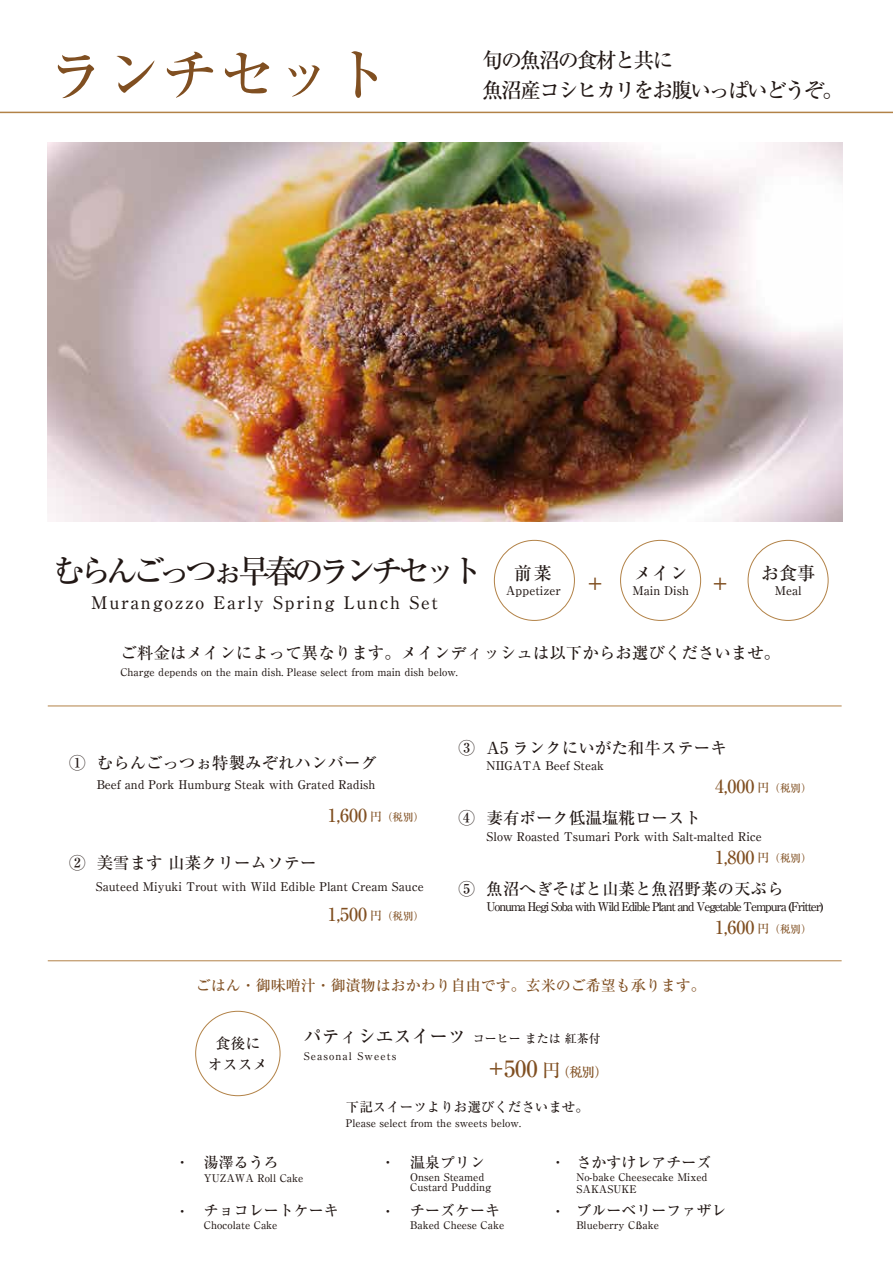
<style>
.page{position:relative;width:893px;height:1263px;background:#fff}
.page>*{position:absolute;margin:0;border:0;box-sizing:border-box;transform-origin:0 0}
.t1{font:500 57px "Ryumin Pro";color:#804f21}
.t2{font:500 32.4px "Ryumin Pro";letter-spacing:-.18em;color:#221815}
.t3{font:500 22.5px "Ryumin Pro";color:#804f21}
.t4{font:500 21px "Ryumin Pro";letter-spacing:-.1em;color:#221815}
.t5{font:500 18px "Ryumin Pro";color:#804f21}
.t6{font:500 18px "Ryumin Pro";color:#221815}
.t7{font:500 17.4px "Ryumin Pro";letter-spacing:.1em;color:#221815}
.t8{font:500 16.5px "Ryumin Pro";color:#221815}
.t9{font:500 15px/21px "Ryumin Pro";color:#221815;text-align:center}
.t10{font:500 15px "Ryumin Pro";color:#804f21}
.t11{font:500 13.5px "Ryumin Pro";color:#221815}
.t12{font:500 12px "Ryumin Pro";color:#221815}
.t13{font:500 12px "Ryumin Pro";letter-spacing:-.1em;color:#221815}
.t14{font:500 10.5px/12px "Ryumin Pro";color:#221815}
.t15{font:500 10.5px "Ryumin Pro";letter-spacing:.1em;color:#221815}
.s1{font-size:12px}
.s2{font-size:10.5px}
.s3{font-size:18.3px}
.s4{font-size:13.2px}
</style>
<div class="page">
<hr style="left:0;top:112px;width:893px;height:1px;background:#b28247">
<hr style="left:48px;top:705px;width:794px;height:1px;background:#b28247">
<hr style="left:48px;top:960px;width:794px;height:1px;background:#b28247">
<div style="left:494px;top:540px;width:81px;height:81px;border:1px solid #b28247;border-radius:50%"></div>
<div style="left:620px;top:540px;width:81px;height:81px;border:1px solid #b28247;border-radius:50%"></div>
<div style="left:748px;top:540px;width:80px;height:81px;border:1px solid #b28247;border-radius:50%"></div>
<img style="left:48px;top:142px;width:795px;height:379px">
<h1 class="t1" style="left:48px;top:30px;width:343px">ランチセット</h1>
<h3 class="t4" style="left:482px;top:44px;width:193px">旬の魚沼の食材と共に</h3>
<h3 class="t4" style="left:482px;top:74px;width:363px">魚沼産コシヒカリをお腹いっぱいどうぞ。</h3>
<h2 class="t2" style="left:53px;top:546px;width:432px">むらんごっつぉ早春のランチセット</h2>
<h3 class="t7" style="left:91px;top:589px;width:348px">Murangozzo Early Spring Lunch Set</h3>
<h3 class="t6" style="left:514px;top:559px;width:39px">前菜</h3>
<p class="t12" style="left:506px;top:581px;width:56px">Appetizer</p>
<h3 class="t6" style="left:634px;top:559px;width:55px">メイン</h3>
<p class="t12" style="left:632px;top:581px;width:58px">Main Dish</p>
<h3 class="t3" style="left:587px;top:565px;width:17px">+</h3>
<h3 class="t3" style="left:713px;top:565px;width:17px">+</h3>
<h3 class="t6" style="left:761px;top:559px;width:56px">お食事</h3>
<p class="t12" style="left:775px;top:581px;width:28px">Meal</p>
<h3 class="t8" style="left:120px;top:640px;width:662px">ご料金はメインによって異なります。メインディッシュは以下からお選びくださいませ。</h3>
<p class="t14" style="left:120px;top:665px;width:339px">Charge depends on the main dish. Please select from main dish below.</p>
<h3 class="t8" style="left:69px;top:750px;width:18px">①</h3>
<h3 class="t8" style="left:97px;top:750px;width:282px">むらんごっつぉ特製みぞれハンバーグ</h3>
<h3 class="t5" style="left:328px;top:801px;width:98px">1,600 <span class="s1">円</span><span class="s2">（税別）</span></h3>
<p class="t12" style="left:97px;top:775px;width:280px">Beef and Pork Humburg Steak with Grated Radish</p>
<h3 class="t8" style="left:69px;top:850px;width:18px">②</h3>
<h3 class="t8" style="left:97px;top:850px;width:221px">美雪ます 山菜クリームソテー</h3>
<p class="t12" style="left:96px;top:877px;width:329px">Sauteed Miyuki Trout with Wild Edible Plant Cream Sauce</p>
<h3 class="t5" style="left:328px;top:900px;width:98px">1,500 <span class="s1">円</span><span class="s2">（税別）</span></h3>
<h3 class="t8" style="left:458px;top:735px;width:18px">③</h3>
<h3 class="t8" style="left:487px;top:735px;width:242px">A5 ランクにいがた和牛ステーキ</h3>
<p class="t12" style="left:487px;top:756px;width:119px">NIIGATA Beef Steak</p>
<h3 class="t5" style="left:715px;top:772px;width:98px">4,000 <span class="s1">円</span><span class="s2">（税別）</span></h3>
<h3 class="t8" style="left:458px;top:805px;width:18px">④</h3>
<h3 class="t8" style="left:487px;top:805px;width:216px">妻有ポーク低温塩糀ロースト</h3>
<p class="t12" style="left:487px;top:827px;width:277px">Slow Roasted Tsumari Pork with Salt-malted Rice</p>
<h3 class="t5" style="left:715px;top:843px;width:98px">1,800 <span class="s1">円</span><span class="s2">（税別）</span></h3>
<h3 class="t8" style="left:458px;top:876px;width:18px">⑤</h3>
<h3 class="t8" style="left:487px;top:876px;width:298px">魚沼へぎそばと山菜と魚沼野菜の天ぷら</h3>
<p class="t13" style="left:487px;top:897px;width:338px">Uonuma Hegi Soba with Wild Edible Plant and Vegetable Tempura (Fritter)</p>
<h3 class="t5" style="left:715px;top:913px;width:98px">1,600 <span class="s1">円</span><span class="s2">（税別）</span></h3>
<h3 class="t9" style="left:175px;top:1151px;width:16px">・</h3>
<h3 class="t9" style="left:175px;top:1200px;width:16px">・</h3>
<h3 class="t10" style="left:196px;top:973px;width:511px">ごはん・御味噌汁・御漬物はおかわり自由です。玄米のご希望も承ります。</h3>
<h3 class="t9" style="left:208px;top:1032px;width:61px">食後にオススメ</h3>
<h3 class="t6" style="left:304px;top:1022px;width:164px">パティシエスイーツ</h3>
<p class="t15" style="left:304px;top:1048px;width:94px">Seasonal Sweets</p>
<p class="t12" style="left:473px;top:1029px;width:129px">コーヒー または 紅茶付</p>
<h3 class="t3" style="left:489px;top:1050px;width:120px">+500 <span class="s3">円</span><span class="s4">（税別）</span></h3>
<p class="t11" style="left:346px;top:1096px;width:244px">下記スイーツよりお選びくださいませ。</p>
<p class="t14" style="left:346px;top:1116px;width:177px">Please select from the sweets below.</p>
<h3 class="t9" style="left:204px;top:1151px;width:76px">湯澤るうろ</h3>
<p class="t14" style="left:204px;top:1171px;width:101px">YUZAWA Roll Cake</p>
<h3 class="t9" style="left:204px;top:1199px;width:136px">チョコレートケーキ</h3>
<p class="t14" style="left:204px;top:1218px;width:75px">Chocolate Cake</p>
<h3 class="t9" style="left:380px;top:1151px;width:16px">・</h3>
<h3 class="t9" style="left:380px;top:1200px;width:16px">・</h3>
<h3 class="t9" style="left:410px;top:1151px;width:76px">温泉プリン</h3>
<p class="t14" style="left:410px;top:1171px;width:83px;line-height:10.5px">Onsen Steamed<br>Custard Pudding</p>
<h3 class="t9" style="left:410px;top:1199px;width:91px">チーズケーキ</h3>
<p class="t14" style="left:410px;top:1218px;width:96px">Baked Cheese Cake</p>
<h3 class="t9" style="left:550px;top:1151px;width:16px">・</h3>
<h3 class="t9" style="left:550px;top:1200px;width:16px">・</h3>
<h3 class="t9" style="left:576px;top:1151px;width:136px">さかすけレアチーズ</h3>
<p class="t14" style="left:576px;top:1170px;width:133px">No-bake Cheesecake Mixed<br>SAKASUKE</p>
<h3 class="t9" style="left:576px;top:1199px;width:151px">ブルーベリーファザレ</h3>
<p class="t14" style="left:576px;top:1218px;width:84px">Blueberry Cßake</p>
</div>
